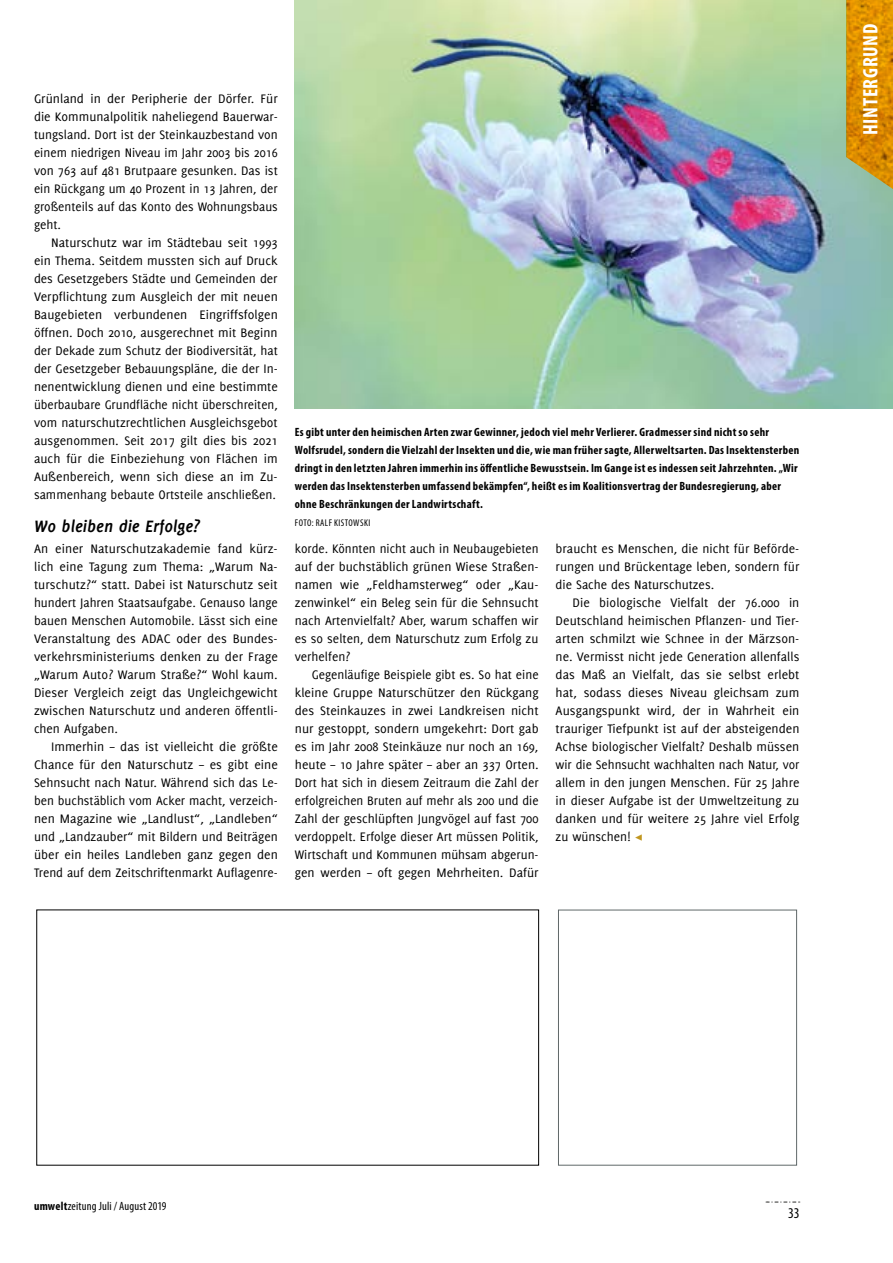
<style>
.page{position:relative;width:893px;height:1263px;background:#fff}
.page>*{position:absolute;margin:0;border:0;box-sizing:border-box;transform-origin:0 0}
.t1{font:700 condensed 21px "Myriad Pro";letter-spacing:.03em;color:#fff}
.t2{font:italic 700 18px "Delicious";color:#000}
.t3{font:condensed 15px "Myriad Pro";color:#000}
.t4{font:13.5px/18px "Delicious";color:#000;text-align:justify}
.t5{font:700 condensed 12px/18px "Myriad Pro";letter-spacing:.025em;color:#000}
.t6{font:condensed 12px "Myriad Pro";letter-spacing:.015em;color:#000}
.t7{font:condensed 9.75px "Myriad Pro";letter-spacing:.04em;color:#000}
.s1{font-family:"Minion Pro";color:#c19720}
.s2{font-weight:700}
</style>
<div class="page">
<svg style="left:766px;top:1201px;width:34px;height:2px"></svg>
<img style="left:295px;top:0;width:598px;height:408px">
<div style="left:558px;top:910px;width:239px;height:255px;border:1px solid #606869"></div>
<img style="left:846px;top:0;width:47px;height:198px">
<p class="t4" style="left:34px;top:89px;width:245px">Grünland in der Peripherie der Dörfer. Für die Kommunalpolitik naheliegend Bauerwar&shy;tungsland. Dort ist der Steinkauzbestand von einem niedrigen Niveau im Jahr 2003 bis 2016 von 763 auf 481 Brutpaare gesunken. Das ist ein Rückgang um 40 Prozent in 13 Jahren, der großenteils auf das Konto des Wohnungsbaus geht.</p>
<p class="t4" style="left:34px;top:233px;width:245px;text-indent:17px">Naturschutz war im Städtebau seit 1993 ein Thema. Seitdem mussten sich auf Druck des Gesetzgebers Städte und Gemeinden der Verpflichtung zum Ausgleich der mit neuen Baugebieten verbundenen Eingriffsfolgen öffnen. Doch 2010, ausgerechnet mit Beginn der Dekade zum Schutz der Biodiversität, hat der Gesetzgeber Bebauungspläne, die der In&shy;nenentwicklung dienen und eine bestimmte überbaubare Grundfläche nicht überschreiten, vom naturschutzrechtlichen Ausgleichsgebot ausgenommen. Seit 2017 gilt dies bis 2021 auch für die Einbeziehung von Flächen im Außenbereich, wenn sich diese an im Zu&shy;sammenhang bebaute Ortsteile anschließen.</p>
<h2 class="t2" style="left:34px;top:516px;width:168px">Wo bleiben die Erfolge?</h2>
<p class="t4" style="left:34px;top:539px;width:245px">An einer Naturschutzakademie fand kürz&shy;lich eine Tagung zum Thema: „Warum Na&shy;turschutz?“ statt. Dabei ist Naturschutz seit hundert Jahren Staatsaufgabe. Genauso lange bauen Menschen Automobile. Lässt sich eine Veranstaltung des ADAC oder des Bundes&shy;verkehrsministeriums denken zu der Frage „Warum Auto? Warum Straße?“ Wohl kaum.<br>Dieser Vergleich zeigt das Ungleichgewicht zwischen Naturschutz und anderen öffentli&shy;chen Aufgaben.</p>
<p class="t4" style="left:34px;top:737px;width:245px;text-indent:17px">Immerhin – das ist vielleicht die größte Chance für den Naturschutz – es gibt eine Sehnsucht nach Natur. Während sich das Le&shy;ben buchstäblich vom Acker macht, verzeich&shy;nen Magazine wie „Landlust“, „Landleben“ und „Landzauber“ mit Bildern und Beiträgen über ein heiles Landleben ganz gegen den Trend auf dem Zeitschriftenmarkt Auflagenre-</p>
<p class="t5" style="left:295px;top:423px;width:506px">Es gibt unter den heimischen Arten zwar Gewinner, jedoch viel mehr Verlierer. Gradmesser sind nicht so sehr Wolfsrudel, sondern die Vielzahl der Insekten und die, wie man früher sagte, Allerweltsarten. Das Insektensterben dringt in den letzten Jahren immerhin ins öffentliche Bewusstsein. Im Gange ist es indessen seit Jahrzehnten. „Wir werden das Insektensterben umfassend bekämpfen“, heißt es im Koalitionsvertrag der Bundesregierung, aber ohne Beschränkungen der Landwirtschaft.</p>
<p class="t7" style="left:295px;top:517px;width:77px">Foto: Ralf Kistowski</p>
<p class="t4" style="left:295px;top:539px;width:245px">korde. Könnten nicht auch in Neubaugebieten auf der buchstäblich grünen Wiese Straßen&shy;namen wie „Feldhamsterweg“ oder „Kau&shy;zenwinkel“ ein Beleg sein für die Sehnsucht nach Artenvielfalt? Aber, warum schaffen wir es so selten, dem Naturschutz zum Erfolg zu verhelfen?</p>
<p class="t4" style="left:295px;top:665px;width:246px;text-indent:17px">Gegenläufige Beispiele gibt es. So hat eine kleine Gruppe Naturschützer den Rückgang des Steinkauzes in zwei Landkreisen nicht nur gestoppt, sondern umgekehrt: Dort gab es im Jahr 2008 Steinkäuze nur noch an 169, heute – 10 Jahre später – aber an 337 Orten.<br>Dort hat sich in diesem Zeitraum die Zahl der erfolgreichen Bruten auf mehr als 200 und die Zahl der geschlüpften Jungvögel auf fast 700 verdoppelt. Erfolge dieser Art müssen Politik, Wirtschaft und Kommunen mühsam abgerun&shy;gen werden – oft gegen Mehrheiten. Dafür</p>
<p class="t4" style="left:556px;top:539px;width:245px">braucht es Menschen, die nicht für Beförde&shy;rungen und Brückentage leben, sondern für die Sache des Naturschutzes.</p>
<p class="t4" style="left:556px;top:593px;width:245px;text-indent:17px">Die biologische Vielfalt der 76.000 in Deutschland heimischen Pflanzen- und Tier&shy;arten schmilzt wie Schnee in der Märzson&shy;ne. Vermisst nicht jede Generation allenfalls das Maß an Vielfalt, das sie selbst erlebt hat, sodass dieses Niveau gleichsam zum Ausgangspunkt wird, der in Wahrheit ein trauriger Tiefpunkt ist auf der absteigenden Achse biologischer Vielfalt? Deshalb müssen wir die Sehnsucht wachhalten nach Natur, vor allem in den jungen Menschen. Für 25 Jahre in dieser Aufgabe ist der Umweltzeitung zu danken und für weitere 25 Jahre viel Erfolg zu wünschen! <span class="s1">◀</span></p>
<h1 class="t1" style="left:857px;top:135px;width:111px;rotate:-90deg">Hintergrund</h1>
<p class="t6" style="left:34px;top:1199px;width:134px"><span class="s2">umwelt</span>zeitung Juli / August 2019</p>
<p class="t3" style="left:788px;top:1204px;width:13px">33</p>
</div>
